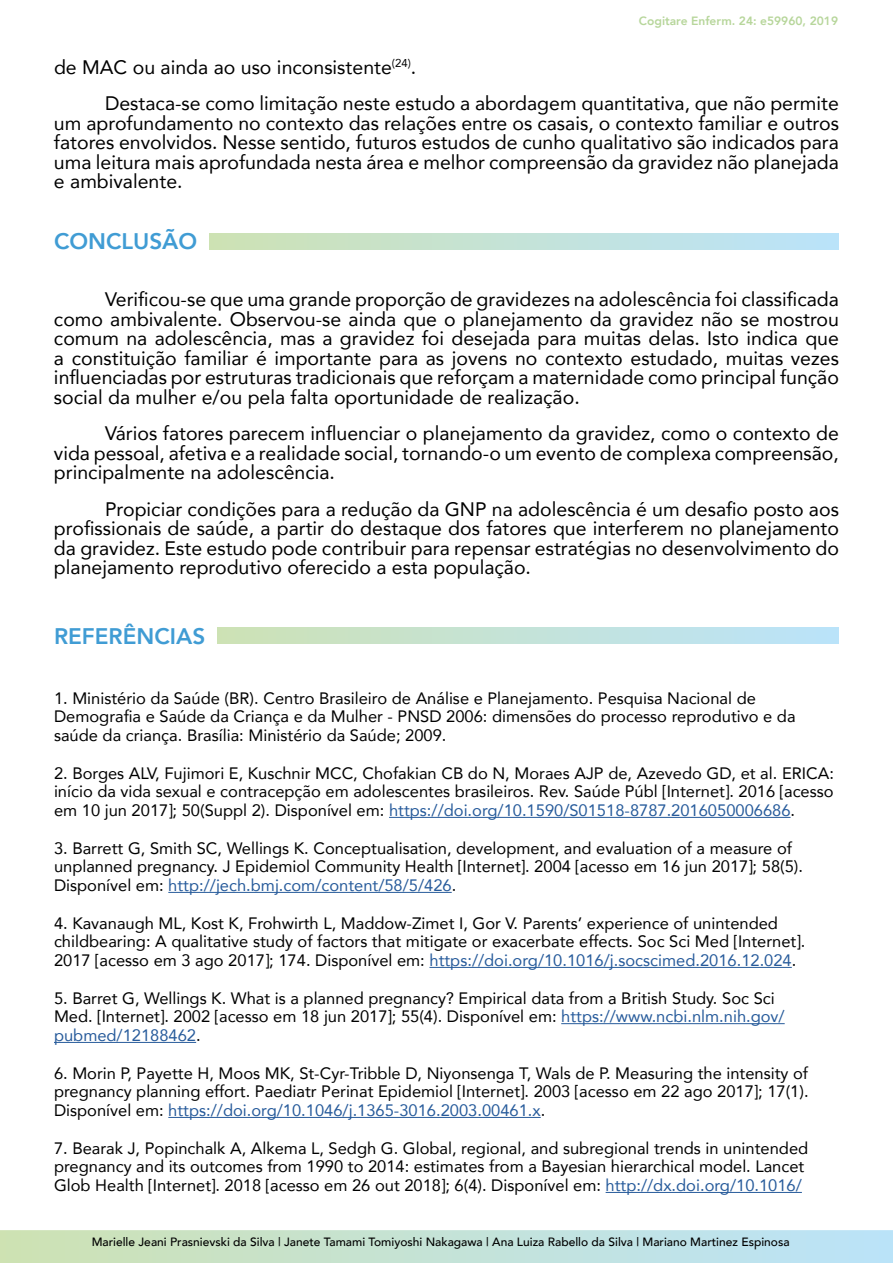
<style>
.page{position:relative;width:893px;height:1263px;background:#fff}
.page>*{position:absolute;margin:0;border:0;box-sizing:border-box;transform-origin:0 0}
.t1{font:800 22.5px "Avenir";color:#409cd4}
.t2{font:19.5px/19.5px "Avenir";color:#000;text-align:justify}
.t3{font:16.5px/18.8px "Avenir";color:#000}
.t4{font:500 12px "Avenir";color:#000}
.t5{font:800 12px "Avenir";color:#b7d69b}
.s1{color:#275b9b}
</style>
<div class="page">
<div style="left:210px;top:233px;width:629px;height:16px;background:linear-gradient(to right,#cee2b4,#bae3fb)"></div>
<svg style="left:0;top:1230px;width:893px;height:33px"></svg>
<div style="left:218px;top:627px;width:621px;height:17px;background:linear-gradient(to right,#cde2b5,#bae3fb)"></div>
<hr style="left:389px;top:817px;width:401px;height:1px;background:#275b9b">
<hr style="left:168px;top:892px;width:284px;height:1px;background:#275b9b">
<hr style="left:429px;top:967px;width:363px;height:1px;background:#275b9b">
<hr style="left:561px;top:1023px;width:224px;height:1px;background:#275b9b">
<hr style="left:54px;top:1042px;width:142px;height:1px;background:#275b9b">
<hr style="left:168px;top:1117px;width:373px;height:1px;background:#275b9b">
<hr style="left:606px;top:1192px;width:196px;height:1px;background:#275b9b">
<p class="t5" style="left:639px;top:12px;width:201px">Cogitare Enferm. 24: e59960, 2019</p>
<p class="t2" style="left:105px;top:48px;width:735px;line-height:36.5px;text-indent:-51px">de MAC ou ainda ao uso inconsistente<sup>(24)</sup>.<br>Destaca-se como limitação neste estudo a abordagem quantitativa, que não permite</p>
<p class="t2" style="left:54px;top:112px;width:786px">um aprofundamento no contexto das relações entre os casais, o contexto familiar e outros fatores envolvidos. Nesse sentido, futuros estudos de cunho qualitativo são indicados para uma leitura mais aprofundada nesta área e melhor compreensão da gravidez não planejada e ambivalente.</p>
<h1 class="t1" style="left:54px;top:224px;width:145px">CONCLUSÃO</h1>
<p class="t2" style="left:54px;top:289px;width:786px;text-indent:51px">Verificou-se que uma grande proporção de gravidezes na adolescência foi classificada como ambivalente. Observou-se ainda que o planejamento da gravidez não se mostrou comum na adolescência, mas a gravidez foi desejada para muitas delas. Isto indica que a constituição familiar é importante para as jovens no contexto estudado, muitas vezes influenciadas por estruturas tradicionais que reforçam a maternidade como principal função social da mulher e/ou pela falta oportunidade de realização.</p>
<p class="t2" style="left:54px;top:423px;width:786px;text-indent:51px">Vários fatores parecem influenciar o planejamento da gravidez, como o contexto de vida pessoal, afetiva e a realidade social, tornando-o um evento de complexa compreensão, principalmente na adolescência.</p>
<p class="t2" style="left:54px;top:499px;width:786px;text-indent:51px">Propiciar condições para a redução da GNP na adolescência é um desafio posto aos profissionais de saúde, a partir do destaque dos fatores que interferem no planejamento da gravidez. Este estudo pode contribuir para repensar estratégias no desenvolvimento do planejamento reprodutivo oferecido a esta população.</p>
<h1 class="t1" style="left:54px;top:618px;width:153px">REFERÊNCIAS</h1>
<p class="t3" style="left:54px;top:688px;width:743px">1. Ministério da Saúde (BR). Centro Brasileiro de Análise e Planejamento. Pesquisa Nacional de<br>Demografia e Saúde da Criança e da Mulher - PNSD 2006: dimensões do processo reprodutivo e da saúde da criança. Brasília: Ministério da Saúde; 2009.</p>
<p class="t3" style="left:54px;top:763px;width:781px;text-align:justify">2. Borges ALV, Fujimori E, Kuschnir MCC, Chofakian CB do N, Moraes AJP de, Azevedo GD, et al. ERICA: início da vida sexual e contracepção em adolescentes brasileiros. Rev. Saúde Públ [Internet]. 2016 [acesso em 10 jun 2017]; 50(Suppl 2). Disponível em: <span class="s1">https://doi.org/10.1590/S01518-8787.2016050006686</span>.</p>
<p class="t3" style="left:54px;top:838px;width:751px">3. Barrett G, Smith SC, Wellings K. Conceptualisation, development, and evaluation of a measure of unplanned pregnancy. J Epidemiol Community Health [Internet]. 2004 [acesso em 16 jun 2017]; 58(5).<br>Disponível em: <span class="s1">http://jech.bmj.com/content/58/5/426</span>.</p>
<p class="t3" style="left:54px;top:913px;width:753px">4. Kavanaugh ML, Kost K, Frohwirth L, Maddow-Zimet I, Gor V. Parents’ experience of unintended childbearing: A qualitative study of factors that mitigate or exacerbate effects. Soc Sci Med [Internet].<br>2017 [acesso em 3 ago 2017]; 174. Disponível em: <span class="s1">https://doi.org/10.1016/j.socscimed.2016.12.024</span>.</p>
<p class="t3" style="left:54px;top:988px;width:732px">5. Barret G, Wellings K. What is a planned pregnancy? Empirical data from a British Study. Soc Sci<br>Med. [Internet]. 2002 [acesso em 18 jun 2017]; 55(4). Disponível em: <span class="s1">https://www.ncbi.nlm.nih.gov/ pubmed/12188462</span>.</p>
<p class="t3" style="left:54px;top:1063px;width:756px;text-align:justify">6. Morin P, Payette H, Moos MK, St-Cyr-Tribble D, Niyonsenga T, Wals de P. Measuring the intensity of pregnancy planning effort. Paediatr Perinat Epidemiol [Internet]. 2003 [acesso em 22 ago 2017]; 17(1).<br>Disponível em: <span class="s1">https://doi.org/10.1046/j.1365-3016.2003.00461.x</span>.</p>
<p class="t3" style="left:54px;top:1138px;width:756px">7. Bearak J, Popinchalk A, Alkema L, Sedgh G. Global, regional, and subregional trends in unintended pregnancy and its outcomes from 1990 to 2014: estimates from a Bayesian hierarchical model. Lancet<br>Glob Health [Internet]. 2018 [acesso em 26 out 2018]; 6(4). Disponível em: <span class="s1">http://dx.doi.org/10.1016/</span></p>
<p class="t4" style="left:92px;top:1232px;width:699px">Marielle Jeani Prasnievski da Silva | Janete Tamami Tomiyoshi Nakagawa | Ana Luiza Rabello da Silva | Mariano Martinez Espinosa</p>
</div>
